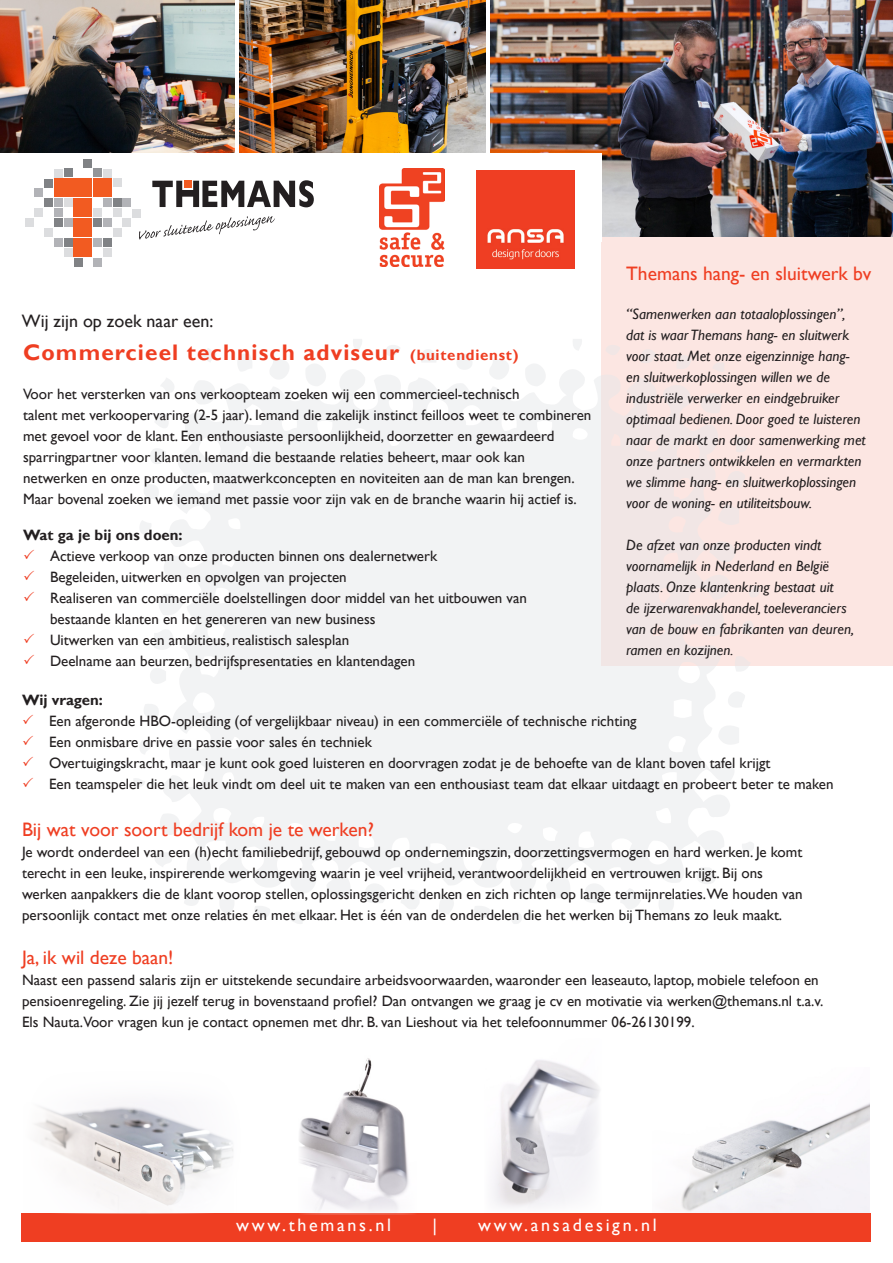
<style>
.page{position:relative;width:893px;height:1263px;background:#fff}
.page>*{position:absolute;margin:0;border:0;box-sizing:border-box;transform-origin:0 0}
.t1{font:700 22.5px "Gill Sans";letter-spacing:.05em;color:#ef3e22}
.t2{font:19.5px "Gill Sans";color:#ef3e22}
.t3{font:18px "Gill Sans";letter-spacing:.15em;color:#fff}
.t4{font:18px "Gill Sans";color:#231f20}
.t5{font:15px/21px "Gill Sans";color:#231f20}
.t6{font:italic 15px/21px "Gill Sans";color:#231f20}
.t7{font:700 15px "Gill Sans";color:#231f20}
.s1{font-size:15px}
.s2{color:#ef3e22}
</style>
<div class="page">
<div style="left:602px;top:236px;width:291px;height:429px;background:#fce6e2"></div>
<svg style="left:134px;top:339px;width:627px;height:585px;fill:#f2f3f4"></svg>
<div style="left:22px;top:1213px;width:849px;height:29px;background:#ef3e22"></div>
<img style="left:299px;top:1058px;width:116px;height:157px">
<img style="left:681px;top:1103px;width:189px;height:110px">
<img style="left:35px;top:1105px;width:198px;height:101px">
<img style="left:493px;top:1060px;width:107px;height:147px">
<img style="left:239px;top:0;width:247px;height:153px">
<img style="left:0;top:0;width:235px;height:153px">
<img style="left:490px;top:0;width:403px;height:236px">
<div style="left:0;top:153px;width:602px;height:88px;background:#fff"></div>
<svg style="left:152px;top:180px;width:162px;height:27px"></svg>
<svg style="left:139px;top:216px;width:136px;height:24px"></svg>
<div style="left:25px;top:219px;width:8px;height:8px;background:#dcdddf"></div>
<div style="left:54px;top:169px;width:9px;height:8px;background:#dcdddf"></div>
<div style="left:54px;top:209px;width:9px;height:8px;background:#b2b3b7"></div>
<div style="left:54px;top:219px;width:9px;height:8px;background:#808285"></div>
<div style="left:45px;top:179px;width:8px;height:8px;background:#808285"></div>
<div style="left:45px;top:199px;width:8px;height:8px;background:#808285"></div>
<div style="left:35px;top:209px;width:8px;height:8px;background:#dcdddf"></div>
<div style="left:133px;top:209px;width:8px;height:8px;background:#dcdddf"></div>
<div style="left:64px;top:169px;width:8px;height:8px;background:#808285"></div>
<div style="left:54px;top:199px;width:9px;height:8px;background:#b2b3b7"></div>
<div style="left:45px;top:229px;width:8px;height:8px;background:#dcdddf"></div>
<div style="left:64px;top:239px;width:8px;height:8px;background:#808285"></div>
<div style="left:54px;top:239px;width:9px;height:8px;background:#b2b3b7"></div>
<div style="left:64px;top:219px;width:8px;height:8px;background:#b2b3b7"></div>
<div style="left:103px;top:239px;width:8px;height:8px;background:#808285"></div>
<div style="left:93px;top:239px;width:9px;height:8px;background:#b2b3b7"></div>
<div style="left:94px;top:219px;width:8px;height:8px;background:#808285"></div>
<div style="left:74px;top:259px;width:8px;height:8px;background:#808285"></div>
<div style="left:93px;top:259px;width:9px;height:8px;background:#b2b3b7"></div>
<div style="left:113px;top:229px;width:8px;height:8px;background:#dcdddf"></div>
<div style="left:103px;top:219px;width:8px;height:8px;background:#b2b3b7"></div>
<div style="left:103px;top:169px;width:8px;height:8px;background:#dcdddf"></div>
<div style="left:103px;top:199px;width:8px;height:8px;background:#b2b3b7"></div>
<div style="left:103px;top:249px;width:8px;height:8px;background:#dcdddf"></div>
<div style="left:123px;top:199px;width:8px;height:8px;background:#b2b3b7"></div>
<div style="left:123px;top:219px;width:8px;height:8px;background:#dcdddf"></div>
<div style="left:113px;top:179px;width:8px;height:8px;background:#dcdddf"></div>
<div style="left:35px;top:189px;width:8px;height:8px;background:#b2b3b7"></div>
<div style="left:113px;top:199px;width:8px;height:8px;background:#808285"></div>
<div style="left:94px;top:209px;width:8px;height:8px;background:#dcdddf"></div>
<div style="left:113px;top:209px;width:8px;height:8px;background:#dcdddf"></div>
<div style="left:64px;top:199px;width:8px;height:8px;background:#dcdddf"></div>
<div style="left:94px;top:169px;width:8px;height:8px;background:#939598"></div>
<div style="left:84px;top:159px;width:8px;height:8px;background:#808285"></div>
<div style="left:64px;top:249px;width:8px;height:8px;background:#dcdddf"></div>
<div style="left:74px;top:239px;width:18px;height:18px;background:#f25b21"></div>
<div style="left:74px;top:219px;width:18px;height:18px;background:#f25b21"></div>
<div style="left:74px;top:199px;width:18px;height:18px;background:#f25b21"></div>
<div style="left:74px;top:179px;width:18px;height:18px;background:#f25b21"></div>
<div style="left:54px;top:179px;width:18px;height:18px;background:#f25b21"></div>
<div style="left:94px;top:179px;width:18px;height:18px;background:#f25b21"></div>
<img style="left:379px;top:169px;width:65px;height:98px">
<img style="left:476px;top:170px;width:98px;height:98px">
<p class="t4" style="left:22px;top:310px;width:193px">Wij zijn op zoek naar een:</p>
<p class="t1" style="left:23px;top:338px;width:497px">Commercieel technisch adviseur <span class="s1">(buitendienst)</span></p>
<p class="t5" style="left:23px;top:383px;width:498px">Voor het versterken van ons verkoopteam zoeken wij een commercieel-technisch</p>
<p class="t5" style="left:23px;top:404px;width:570px">talent met verkoopervaring (2-5 jaar). Iemand die zakelijk instinct feilloos weet te combineren met gevoel voor de klant. Een enthousiaste persoonlijkheid, doorzetter en gewaardeerd sparringpartner voor klanten. Iemand die bestaande relaties beheert, maar ook kan netwerken en onze producten, maatwerkconcepten en noviteiten aan de man kan brengen.<br>Maar bovenal zoeken we iemand met passie voor zijn vak en de branche waarin hij actief is.</p>
<p class="t7" style="left:23px;top:525px;width:161px">Wat ga je bij ons doen:</p>
<p class="t5" style="left:23px;top:545px;width:416px"><span class="s2">✓</span> Actieve verkoop van onze producten binnen ons dealernetwerk</p>
<p class="t5" style="left:23px;top:566px;width:325px"><span class="s2">✓</span> Begeleiden, uitwerken en opvolgen van projecten</p>
<p class="t5" style="left:50px;top:587px;width:479px;text-indent:-27px"><span class="s2">✓</span> Realiseren van commerciële doelstellingen door middel van het uitbouwen van bestaande klanten en het genereren van new business</p>
<p class="t5" style="left:23px;top:629px;width:328px"><span class="s2">✓</span> Uitwerken van een ambitieus, realistisch salesplan</p>
<p class="t5" style="left:23px;top:650px;width:394px"><span class="s2">✓</span> Deelname aan beurzen, bedrijfspresentaties en klantendagen</p>
<p class="t2" style="left:626px;top:262px;width:247px">Themans hang- en sluitwerk bv</p>
<p class="t6" style="left:626px;top:304px;width:221px">“Samenwerken aan totaaloplossingen”,</p>
<p class="t6" style="left:626px;top:325px;width:225px">dat is waar Themans hang- en sluitwerk voor staat. Met onze eigenzinnige hang-</p>
<p class="t6" style="left:626px;top:367px;width:205px">en sluitwerkoplossingen willen we de</p>
<p class="t6" style="left:626px;top:388px;width:241px">industriële verwerker en eindgebruiker optimaal bedienen. Door goed te luisteren naar de markt en door samenwerking met onze partners ontwikkelen en vermarkten we slimme hang- en sluitwerkoplossingen voor de woning- en utiliteitsbouw.</p>
<p class="t6" style="left:626px;top:535px;width:197px">De afzet van onze producten vindt</p>
<p class="t6" style="left:626px;top:556px;width:204px">voornamelijk in Nederland en België</p>
<p class="t6" style="left:626px;top:577px;width:209px">plaats. Onze klantenkring bestaat uit</p>
<p class="t6" style="left:626px;top:598px;width:222px">de ijzerwarenvakhandel, toeleveranciers</p>
<p class="t6" style="left:626px;top:619px;width:229px">van de bouw en fabrikanten van deuren, ramen en kozijnen.</p>
<p class="t7" style="left:22px;top:691px;width:82px">Wij vragen:</p>
<p class="t5" style="left:22px;top:711px;width:616px"><span class="s2">✓</span> Een afgeronde HBO-opleiding (of vergelijkbaar niveau) in een commerciële of technische richting</p>
<p class="t5" style="left:22px;top:732px;width:351px"><span class="s2">✓</span> Een onmisbare drive en passie voor sales én techniek</p>
<p class="t5" style="left:22px;top:753px;width:750px"><span class="s2">✓</span> Overtuigingskracht, maar je kunt ook goed luisteren en doorvragen zodat je de behoefte van de klant boven tafel krijgt</p>
<p class="t5" style="left:22px;top:774px;width:813px"><span class="s2">✓</span> Een teamspeler die het leuk vindt om deel uit te maken van een enthousiast team dat elkaar uitdaagt en probeert beter te maken</p>
<p class="t2" style="left:22px;top:818px;width:353px">Bij wat voor soort bedrijf kom je te werken?</p>
<p class="t5" style="left:22px;top:841px;width:782px">Je wordt onderdeel van een (h)echt familiebedrijf, gebouwd op ondernemingszin, doorzettingsvermogen en hard werken. Je komt</p>
<p class="t5" style="left:22px;top:862px;width:742px">terecht in een leuke, inspirerende werkomgeving waarin je veel vrijheid, verantwoordelijkheid en vertrouwen krijgt. Bij ons</p>
<p class="t5" style="left:22px;top:883px;width:782px">werken aanpakkers die de klant voorop stellen, oplossingsgericht denken en zich richten op lange termijnrelaties.We houden van</p>
<p class="t5" style="left:22px;top:904px;width:762px">persoonlijk contact met onze relaties én met elkaar. Het is één van de onderdelen die het werken bij Themans zo leuk maakt.</p>
<p class="t2" style="left:22px;top:946px;width:153px">Ja, ik wil deze baan!</p>
<p class="t5" style="left:22px;top:970px;width:803px">Naast een passend salaris zijn er uitstekende secundaire arbeidsvoorwaarden, waaronder een leaseauto, laptop, mobiele telefoon en pensioenregeling. Zie jij jezelf terug in bovenstaand profiel? Dan ontvangen we graag je cv en motivatie via werken@themans.nl t.a.v.<br>Els Nauta.Voor vragen kun je contact opnemen met dhr. B. van Lieshout via het telefoonnummer 06-26130199.</p>
<p class="t3" style="left:236px;top:1215px;width:156px">www.themans.nl</p>
<p class="t3" style="left:432px;top:1215px;width:6px">|</p>
<p class="t3" style="left:478px;top:1215px;width:180px">www.ansadesign.nl</p>
</div>
